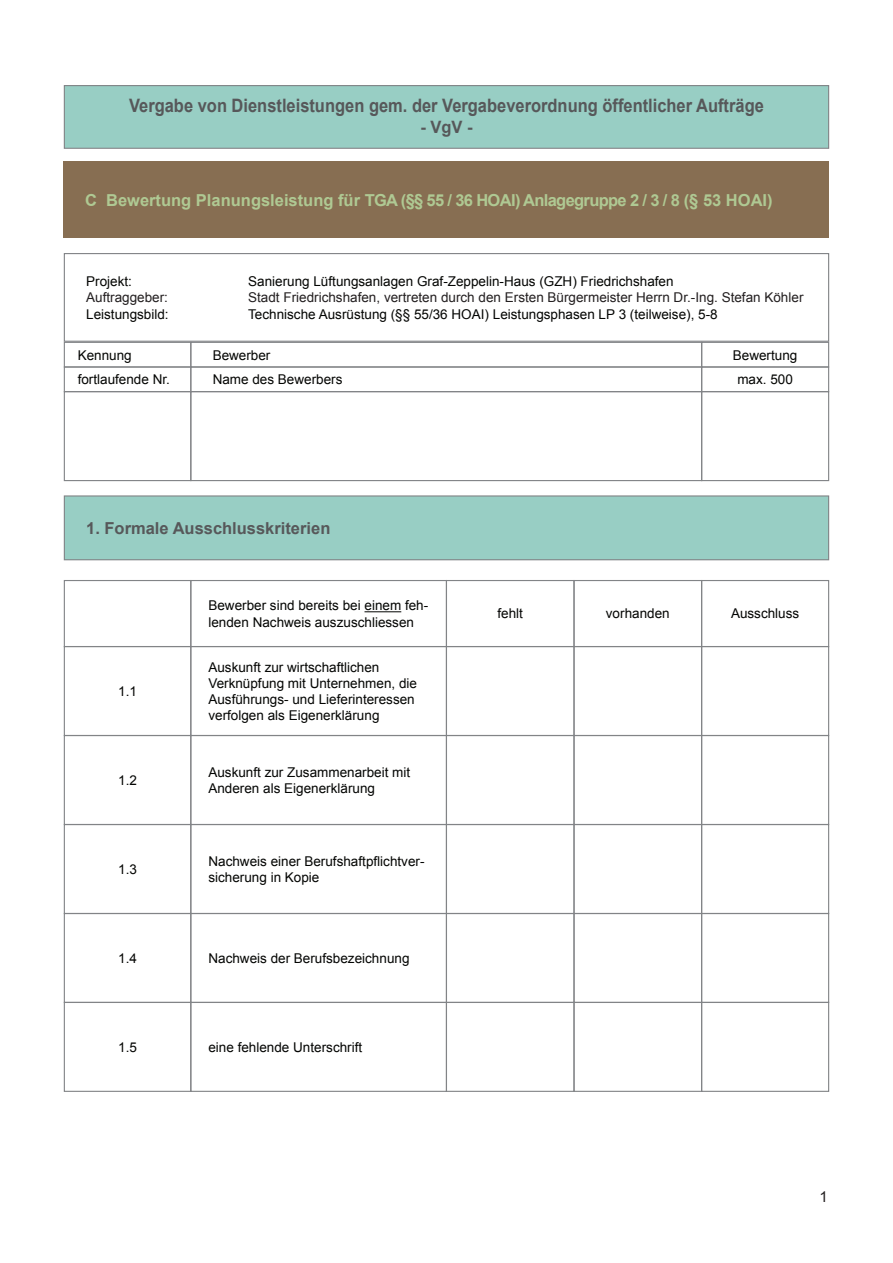
<style>
.page{position:relative;width:893px;height:1263px;background:#fff}
.page>*{position:absolute;margin:0;border:0;box-sizing:border-box;transform-origin:0 0}
.t1{font:700 18.45px "Arial";color:#57585a;scale:.89 1}
.t2{font:700 17.1px "Arial";color:#57585a}
.t3{font:700 16.5px "Arial";color:#afc993}
.t4{font:700 16.5px "Arial";color:#57585a}
.t5{font:15px "Arial";color:#231f20}
.t6{font:13.5px/16.2px "Arial";color:#040503}
.t7{font:13.5px "Arial";color:#231f20}
</style>
<div class="page">
<div style="left:64px;top:86px;width:765px;height:62px;background:#98cec4"></div>
<div style="left:64px;top:85px;width:765px;height:64px;border:1px solid #828487"></div>
<div style="left:64px;top:342px;width:127px;height:25px;border:1px solid #828487"></div>
<div style="left:190px;top:342px;width:512px;height:25px;border:1px solid #828487"></div>
<div style="left:701px;top:342px;width:128px;height:25px;border:1px solid #828487"></div>
<div style="left:64px;top:366px;width:127px;height:26px;border:1px solid #828487"></div>
<div style="left:190px;top:366px;width:512px;height:26px;border:1px solid #828487"></div>
<div style="left:701px;top:366px;width:128px;height:26px;border:1px solid #828487"></div>
<div style="left:64px;top:391px;width:127px;height:90px;border:1px solid #828487"></div>
<div style="left:190px;top:391px;width:512px;height:90px;border:1px solid #828487"></div>
<div style="left:701px;top:391px;width:128px;height:90px;border:1px solid #828487"></div>
<div style="left:64px;top:496px;width:765px;height:64px;background:#98cec4"></div>
<div style="left:64px;top:495px;width:765px;height:65px;border:1px solid #828487"></div>
<div style="left:64px;top:580px;width:127px;height:67px;border:1px solid #828487"></div>
<hr style="left:364px;top:611px;width:37px;height:1px;background:#040503">
<div style="left:190px;top:580px;width:257px;height:67px;border:1px solid #828487"></div>
<div style="left:701px;top:580px;width:128px;height:67px;border:1px solid #828487"></div>
<div style="left:573px;top:580px;width:129px;height:67px;border:1px solid #828487"></div>
<div style="left:446px;top:580px;width:129px;height:67px;border:1px solid #828487"></div>
<div style="left:64px;top:646px;width:127px;height:90px;border:1px solid #828487"></div>
<div style="left:190px;top:646px;width:257px;height:90px;border:1px solid #828487"></div>
<div style="left:701px;top:646px;width:128px;height:90px;border:1px solid #828487"></div>
<div style="left:573px;top:646px;width:129px;height:90px;border:1px solid #828487"></div>
<div style="left:446px;top:646px;width:129px;height:90px;border:1px solid #828487"></div>
<div style="left:64px;top:735px;width:127px;height:90px;border:1px solid #828487"></div>
<div style="left:190px;top:735px;width:257px;height:90px;border:1px solid #828487"></div>
<div style="left:701px;top:735px;width:128px;height:90px;border:1px solid #828487"></div>
<div style="left:573px;top:735px;width:129px;height:90px;border:1px solid #828487"></div>
<div style="left:446px;top:735px;width:129px;height:90px;border:1px solid #828487"></div>
<div style="left:64px;top:824px;width:127px;height:90px;border:1px solid #828487"></div>
<div style="left:190px;top:824px;width:257px;height:90px;border:1px solid #828487"></div>
<div style="left:701px;top:824px;width:128px;height:90px;border:1px solid #828487"></div>
<div style="left:573px;top:824px;width:129px;height:90px;border:1px solid #828487"></div>
<div style="left:446px;top:824px;width:129px;height:90px;border:1px solid #828487"></div>
<div style="left:64px;top:913px;width:127px;height:90px;border:1px solid #828487"></div>
<div style="left:190px;top:913px;width:257px;height:90px;border:1px solid #828487"></div>
<div style="left:701px;top:913px;width:128px;height:90px;border:1px solid #828487"></div>
<div style="left:573px;top:913px;width:129px;height:90px;border:1px solid #828487"></div>
<div style="left:446px;top:913px;width:129px;height:90px;border:1px solid #828487"></div>
<div style="left:64px;top:1002px;width:127px;height:90px;border:1px solid #828487"></div>
<div style="left:190px;top:1002px;width:257px;height:90px;border:1px solid #828487"></div>
<div style="left:701px;top:1002px;width:128px;height:90px;border:1px solid #828487"></div>
<div style="left:573px;top:1002px;width:129px;height:90px;border:1px solid #828487"></div>
<div style="left:446px;top:1002px;width:129px;height:90px;border:1px solid #828487"></div>
<div style="left:64px;top:253px;width:765px;height:89px;border:1px solid #828487"></div>
<div style="left:64px;top:162px;width:765px;height:76px;background:#876e52"></div>
<p class="t1" style="left:129px;top:94px;width:715px">Vergabe von Dienstleistungen gem. der Vergabeverordnung öffentlicher Aufträge</p>
<p class="t2" style="left:420px;top:115px;width:54px">- VgV -</p>
<p class="t3" style="left:85px;top:189px;width:689px">C Bewertung Planungsleistung für TGA (§§ 55 / 36 HOAI) Anlagegruppe 2 / 3 / 8 (§ 53 HOAI)</p>
<p class="t6" style="left:86px;top:273px;width:47px">Projekt:</p>
<p class="t6" style="left:248px;top:273px;width:427px">Sanierung Lüftungsanlagen Graf-Zeppelin-Haus (GZH) Friedrichshafen</p>
<p class="t7" style="left:86px;top:289px;width:83px">Auftraggeber:</p>
<p class="t7" style="left:248px;top:289px;width:557px">Stadt Friedrichshafen, vertreten durch den Ersten Bürgermeister Herrn Dr.-Ing. Stefan Köhler</p>
<p class="t6" style="left:86px;top:306px;width:84px">Leistungsbild:</p>
<p class="t6" style="left:248px;top:306px;width:471px">Technische Ausrüstung (§§ 55/36 HOAI) Leistungsphasen LP 3 (teilweise), 5-8</p>
<p class="t6" style="left:78px;top:347px;width:56px">Kennung</p>
<p class="t6" style="left:213px;top:347px;width:59px">Bewerber</p>
<p class="t6" style="left:733px;top:347px;width:66px">Bewertung</p>
<p class="t6" style="left:78px;top:372px;width:94px">fortlaufende Nr.</p>
<p class="t6" style="left:213px;top:372px;width:131px">Name des Bewerbers</p>
<p class="t6" style="left:737px;top:372px;width:57px">max. 500</p>
<p class="t4" style="left:86px;top:517px;width:246px">1. Formale Ausschlusskriterien</p>
<p class="t6" style="left:118px;top:683px;width:20px">1.1</p>
<p class="t6" style="left:208px;top:598px;width:221px">Bewerber sind bereits bei einem feh&shy;lenden Nachweis auszuschliessen</p>
<p class="t6" style="left:497px;top:606px;width:27px">fehlt</p>
<p class="t6" style="left:606px;top:606px;width:65px">vorhanden</p>
<p class="t6" style="left:731px;top:606px;width:70px">Ausschluss</p>
<p class="t6" style="left:208px;top:659px;width:210px">Auskunft zur wirtschaftlichen Verknüpfung mit Unternehmen, die Ausführungs- und Lieferinteressen verfolgen als Eigenerklärung</p>
<p class="t6" style="left:118px;top:772px;width:20px">1.2</p>
<p class="t6" style="left:208px;top:764px;width:203px">Auskunft zur Zusammenarbeit mit<br>Anderen als Eigenerklärung</p>
<p class="t6" style="left:118px;top:861px;width:20px">1.3</p>
<p class="t6" style="left:208px;top:853px;width:218px">Nachweis einer Berufshaftpflichtver&shy;sicherung in Kopie</p>
<p class="t6" style="left:118px;top:950px;width:20px">1.4</p>
<p class="t6" style="left:208px;top:950px;width:203px">Nachweis der Berufsbezeichnung</p>
<p class="t6" style="left:118px;top:1039px;width:20px">1.5</p>
<p class="t6" style="left:208px;top:1039px;width:155px">eine fehlende Unterschrift</p>
<p class="t5" style="left:819px;top:1186px;width:10px">1</p>
</div>
